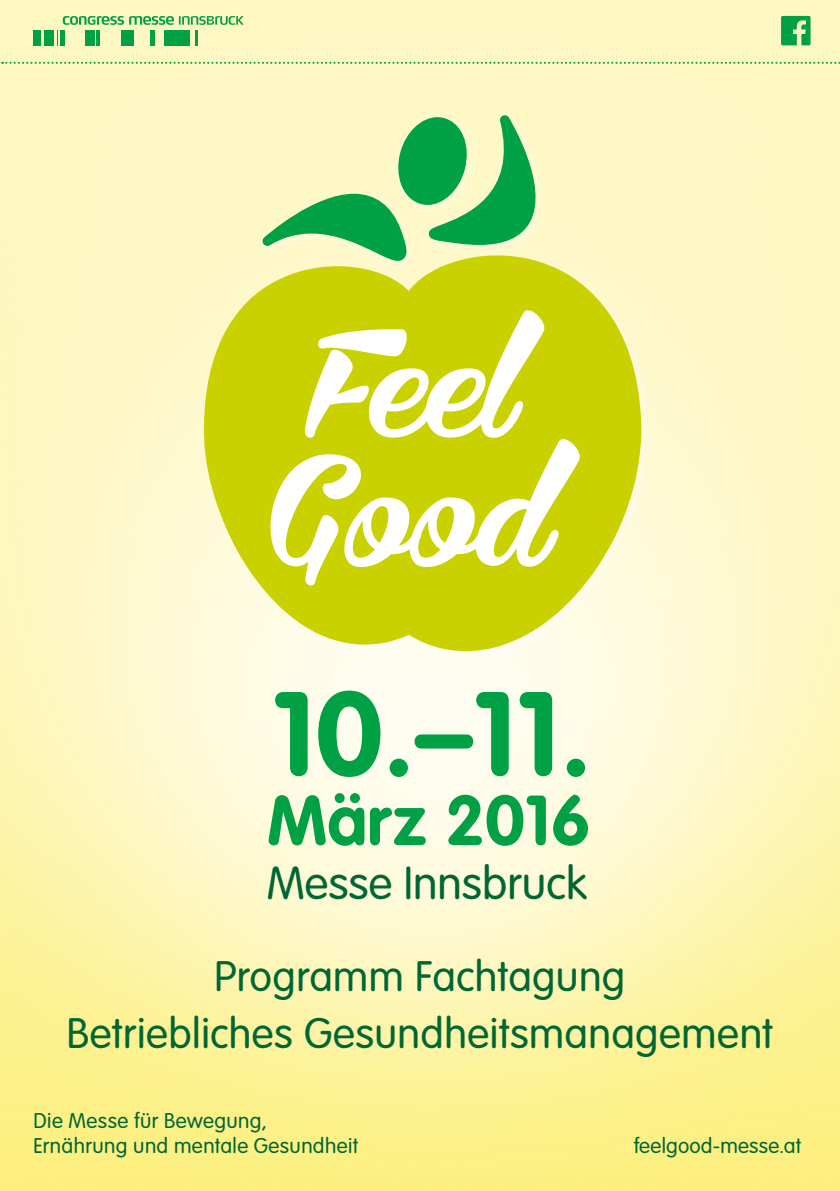
<style>
.page{position:relative;width:840px;height:1191px;background:#fff}
.page>*{position:absolute;margin:0;border:0;box-sizing:border-box;transform-origin:0 0}
.t1{font:700 117.4px "VAG Rounded Std";color:#00a145}
.t2{font:700 69.4px "VAG Rounded Std";color:#00a145}
.t3{font:300 45.4px "VAG Rounded Std";color:#063}
.t4{font:300 42px/56.6px "VAG Rounded Std";letter-spacing:.01em;color:#063;text-align:center}
.t5{font:300 21px/25.2px "VAG Rounded Std";letter-spacing:.02em;color:#063}
</style>
<div class="page">
<img style="left:0;top:0;width:839px;height:1191px">
<svg style="left:780px;top:16px;width:30px;height:29px"></svg>
<svg style="left:2px;top:62px;width:838px;height:2px;background:#a2d795"></svg>
<div style="left:34px;top:30px;width:7px;height:16px;background:#00a145"></div>
<div style="left:44px;top:30px;width:10px;height:16px;background:#00a145"></div>
<svg style="left:57px;top:16px;width:186px;height:30px;background:#a9da98"></svg>
<div style="left:197px;top:109px;width:459px;height:557px;background:#fff;opacity:.4"></div>
<svg style="left:262px;top:115px;width:288px;height:140px;background:#9fd797"></svg>
<svg style="left:204px;top:255px;width:437px;height:397px;background:#dce04e"></svg>
<svg style="left:270px;top:310px;width:309px;height:275px"></svg>
<h1 class="t1" style="left:272px;top:665px;width:321px">10.–11.</h1>
<h2 class="t2" style="left:267px;top:779px;width:325px">März 2016</h2>
<h3 class="t3" style="left:267px;top:857px;width:322px">Messe Innsbruck</h3>
<h3 class="t4" style="left:67px;top:949px;width:707px">Programm Fachtagung<br>Betriebliches Gesundheitsmanagement</h3>
<p class="t5" style="left:34px;top:1108px;width:326px">Die Messe für Bewegung,<br>Ernährung und mentale Gesundheit</p>
<p class="t5" style="left:633px;top:1134px;width:169px">feelgood-messe.at</p>
</div>
